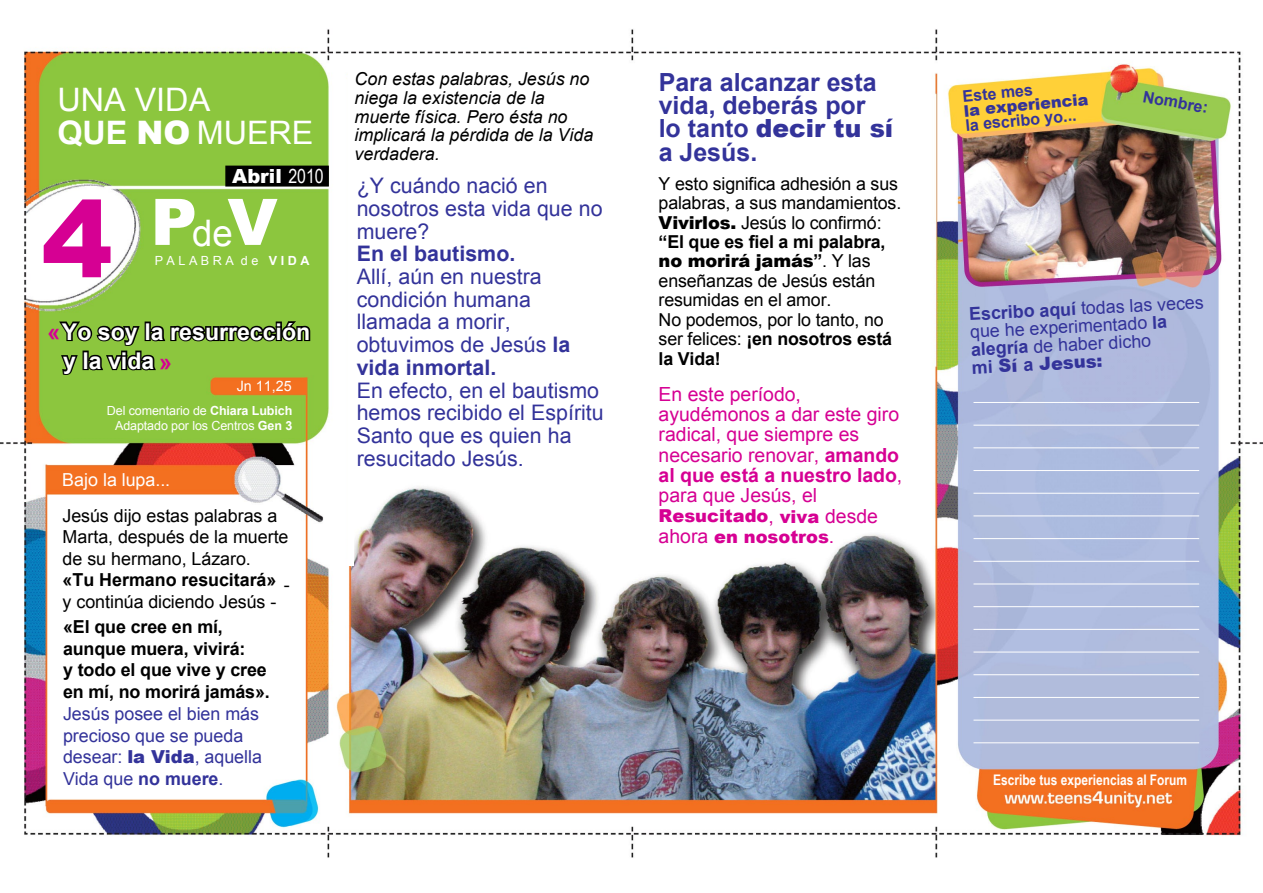
<style>
.page{position:relative;width:1263px;height:893px;background:#fff}
.page>*{position:absolute;margin:0;border:0;box-sizing:border-box;transform-origin:0 0}
.t1{font:900 64.2px "Arial";color:#fff}
.t2{font:32.4px/33px "Arial";color:#fff}
.t3{font:700 25.05px/23.5px "Arial";color:#33339a}
.t4{font:700 23.1px/29.1px "Arial";color:#fff}
.t5{font:21.45px/22.6px "Arial";color:#33339a}
.t6{font:700 21.45px "Arial";color:#33339a}
.t7{font:19.5px/20.2px "Arial";color:#d60093}
.t8{font:900 19.5px "Arial";color:#fff}
.t9{font:17.85px/19.5px "Arial";letter-spacing:-.01em;color:#000}
.t10{font:17.85px/17.9px "Arial";color:#33339a}
.t11{font:italic 17.85px/18.6px "Arial";color:#000}
.t12{font:700 17.85px/21.5px "Arial";letter-spacing:-.005em;color:#000}
.t13{font:900 17.85px/20.2px "Arial";color:#d60093}
.t14{font:17.85px "Arial";letter-spacing:-.005em;color:#fff}
.t15{font:700 16.05px "Arial";color:#33339a}
.t16{font:900 16.05px "Arial";color:#33339a}
.t17{font:700 14.55px "Arial Narrow";color:#fff}
.t18{font:14.25px "Arial";color:#fff}
.t19{font:12.6px/15px "Arial";letter-spacing:-.01em;color:#fff;text-align:right}
.s1{font-weight:700}
.s2{font-weight:900}
.s3{font-family:"Arial Narrow";font-weight:400}
.s4{font-size:106.8px;color:#d60093}
.s5{font-weight:400;font-size:36.6px}
.s6{color:#d60093}
.s7{font-weight:400;font-size:19.5px}
</style>
<div class="page">
<img style="left:0;top:29px;width:1263px;height:829px">
<svg style="left:56px;top:320px;width:256px;height:56px;background:#628a2b"></svg>
<div style="left:225px;top:166px;width:104px;height:21px;background:#000;border:2px solid #000"></div>
<div style="left:349px;top:71px;width:5px;height:494px;background:#fff"></div>
<hr style="left:974px;top:402px;width:225px;height:1px;background:#fff">
<hr style="left:974px;top:425px;width:225px;height:1px;background:#fff">
<hr style="left:974px;top:447px;width:225px;height:1px;background:#fff">
<hr style="left:974px;top:470px;width:225px;height:1px;background:#fff">
<hr style="left:974px;top:493px;width:225px;height:1px;background:#fff">
<hr style="left:974px;top:515px;width:225px;height:1px;background:#fff">
<hr style="left:974px;top:538px;width:225px;height:1px;background:#fff">
<hr style="left:974px;top:561px;width:225px;height:1px;background:#fff">
<hr style="left:974px;top:584px;width:225px;height:1px;background:#fff">
<hr style="left:974px;top:606px;width:225px;height:1px;background:#fff">
<hr style="left:974px;top:629px;width:225px;height:1px;background:#fff">
<hr style="left:974px;top:652px;width:225px;height:1px;background:#fff">
<hr style="left:974px;top:674px;width:225px;height:1px;background:#fff">
<hr style="left:974px;top:697px;width:225px;height:1px;background:#fff">
<hr style="left:974px;top:720px;width:225px;height:1px;background:#fff">
<hr style="left:974px;top:742px;width:225px;height:1px;background:#fff">
<h2 class="t2" style="left:57px;top:84px;width:258px">UNA VIDA<br><span class="s1">QUE</span> <span class="s2">NO</span> MUERE</h2>
<p class="t8" style="left:232px;top:161px;width:93px">Abril <span class="s3">2010</span></p>
<h1 class="t1" style="left:42px;top:175px;width:238px"><span class="s4">4</span> P<span class="s5">de</span>V</h1>
<p class="t19" style="left:155px;top:253px;width:156px">PAL ABR A de <span class="s1">VIDA</span></p>
<p class="t4" style="left:63px;top:318px;width:249px;text-indent:-16px"><span class="s6">«</span>Yo soy la resurrección y la vida <span class="s6">»</span></p>
<p class="t18" style="left:237px;top:377px;width:57px">Jn 11,25</p>
<p class="t19" style="left:107px;top:403px;width:187px">Del comentario de <span class="s1">Chiara Lubich<br></span>Adaptado por los Centros <span class="s1">Gen 3</span></p>
<p class="t14" style="left:62px;top:468px;width:109px">Bajo la lupa...</p>
<p class="t9" style="left:63px;top:505px;width:229px;line-height:21.5px">Jesús dijo estas palabras a<br>Marta, después de la muerte de su hermano, Lázaro.<br><span class="s1">«Tu Hermano resucitará»</span> - y continúa diciendo Jesús -</p>
<p class="t12" style="left:63px;top:617px;width:208px">«El que cree en mí, aunque muera, vivirá:<br>y todo el que vive y cree en mí, no morirá jamás».</p>
<p class="t10" style="left:63px;top:703px;width:201px;line-height:21.5px">Jesús posee el bien más precioso que se pueda desear: <span class="s2">la Vida</span>, aquella<br>Vida que <span class="s1">no muere</span>.</p>
<p class="t11" style="left:355px;top:70px;width:240px">Con estas palabras, Jesús no niega la existencia de la muerte física. Pero ésta no implicará la pérdida de la Vida verdadera.</p>
<p class="t5" style="left:357px;top:175px;width:247px">¿Y cuándo nació en nosotros esta vida que no muere?</p>
<p class="t6" style="left:357px;top:240px;width:160px">En el bautismo.</p>
<p class="t5" style="left:357px;top:265px;width:215px">Allí, aún en nuestra condición humana llamada a morir, obtuvimos de Jesús <span class="s1">la vida inmortal.</span></p>
<p class="t5" style="left:357px;top:379px;width:249px">En efecto, en el bautismo hemos recibido el Espíritu<br>Santo que es quien ha resucitado Jesús.</p>
<h3 class="t3" style="left:659px;top:71px;width:236px">Para alcanzar esta vida, deberás por lo tanto <span class="s2">decir tu sí </span>a Jesús.</h3>
<p class="t9" style="left:659px;top:174px;width:244px">Y esto significa adhesión a sus palabras, a sus mandamientos.<br><span class="s2">Vivirlos.</span> Jesús lo confirmó: <span class="s1">“El que es fiel a mi palabra, </span><span class="s2">no morirá jamás</span><span class="s1">”</span>. Y las enseñanzas de Jesús están resumidas en el amor.<br>No podemos, por lo tanto, no ser felices: <span class="s1">¡en nosotros está la Vida!</span></p>
<p class="t7" style="left:659px;top:384px;width:245px">En este período, ayudémonos a dar este giro radical, que siempre es necesario renovar, <span class="s1">amando al que está a nuestro lado</span>, para que Jesús, el</p>
<p class="t13" style="left:659px;top:505px;width:221px">Resucitado<span class="s7">,</span> viva <span class="s7">desde ahora</span> en nosotros<span class="s7">.</span></p>
<p class="t15" style="left:962px;top:86px;width:72px;rotate:-5deg">Este mes</p>
<p class="t16" style="left:963px;top:99px;width:126px;rotate:-5deg">la experiencia</p>
<p class="t15" style="left:965px;top:114px;width:113px;rotate:-5deg">la escribo yo...</p>
<p class="t15" style="left:1145px;top:86px;width:67px;rotate:10deg">Nombre:</p>
<p class="t10" style="left:969px;top:305px;width:236px;rotate:-3deg"><span class="s1">Escribo aquí</span> todas las veces que he experimentado <span class="s1">la alegría</span> de haber dicho<br><span class="s1">mi</span> <span class="s2">Sí</span> <span class="s1">a</span> <span class="s2">Jesus:</span></p>
<p class="t17" style="left:993px;top:769px;width:196px">Escribe tus experiencias al Forum</p>
</div>
